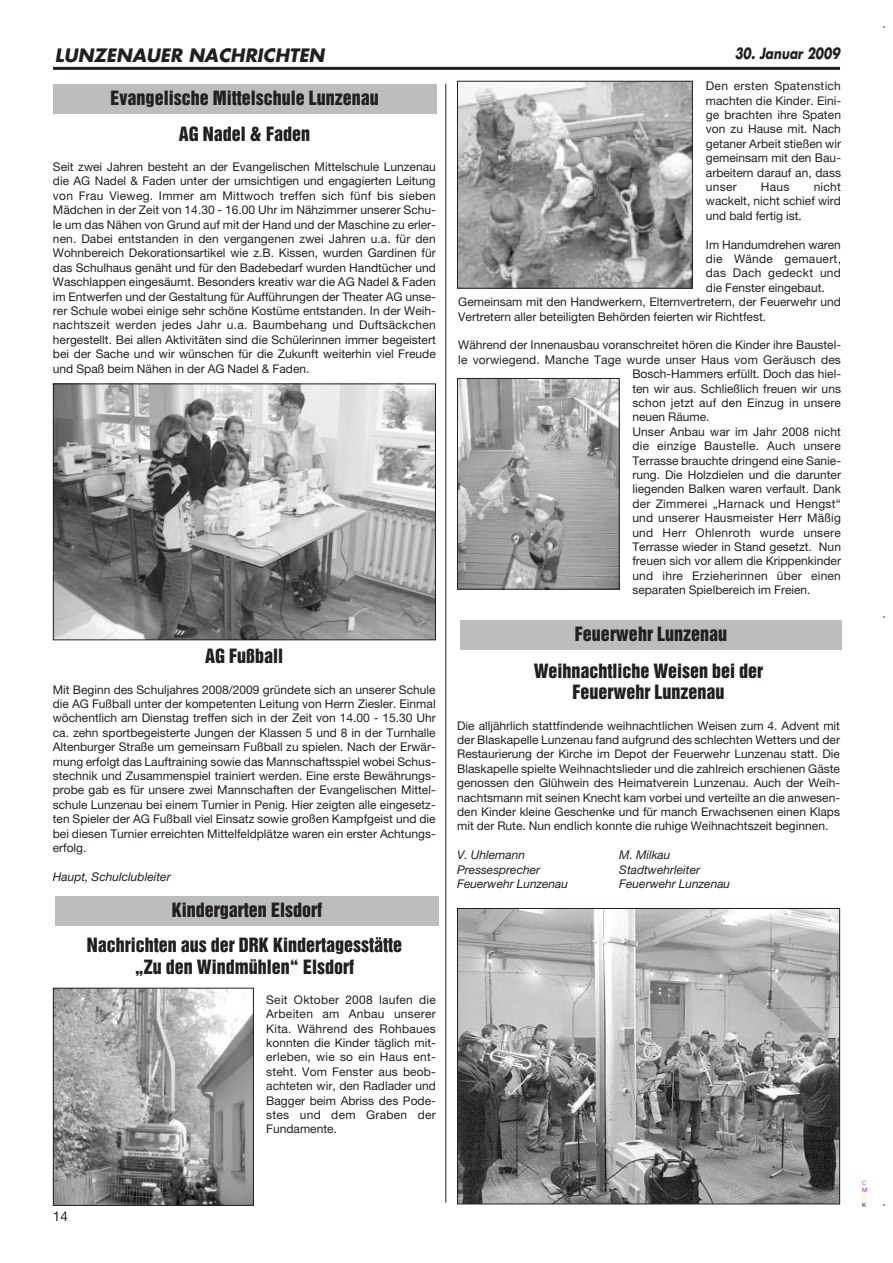
<style>
.page{position:relative;width:893px;height:1263px;background:#fff}
.page>*{position:absolute;margin:0;border:0;box-sizing:border-box;transform-origin:0 0}
.t1{font:18px/35.8px "Helvetica Inserat";color:#231f20;text-align:center}
.t2{font:italic 700 18px "Futura";color:#231f20}
.t3{font:italic 700 15px "Futura";color:#231f20;scale:.8 1}
.t4{font:13.5px "Helvetica Neue";color:#231f20}
.t5{font:12px/14.4px "Helvetica Neue";color:#231f20;text-align:justify}
.t6{font:12px "Helvetica Neue";letter-spacing:.02em;color:#231f20}
.t7{font:italic 12px "Helvetica Neue";color:#231f20}
.t8{font:6px "Helvetica Neue";color:#00adef}
.t9{font:6px "Helvetica Neue";color:#ec008c}
.t10{font:6px "Helvetica Neue";color:#fff200}
.t11{font:6px "Helvetica Neue";color:#231f20}
</style>
<div class="page">
<hr style="left:53px;top:67px;width:787px;height:3px;background:#231f20">
<hr style="left:445px;top:84px;width:1px;height:1119px;background:#231f20">
<div style="left:53px;top:84px;width:383px;height:30px;background:#bbbdbf"></div>
<img style="left:55px;top:386px;width:379px;height:252px">
<div style="left:53px;top:384px;width:383px;height:256px;border:1px solid #231f20"></div>
<div style="left:55px;top:896px;width:384px;height:30px;background:#bbbdbf"></div>
<img style="left:55px;top:990px;width:197px;height:214px">
<div style="left:53px;top:988px;width:201px;height:218px;border:1px solid #231f20"></div>
<img style="left:459px;top:83px;width:231px;height:204px">
<div style="left:457px;top:81px;width:235px;height:208px;border:1px solid #231f20"></div>
<img style="left:459px;top:380px;width:158px;height:208px">
<div style="left:457px;top:378px;width:162px;height:212px;border:1px solid #231f20"></div>
<div style="left:460px;top:620px;width:381px;height:30px;background:#bbbdbf"></div>
<img style="left:459px;top:910px;width:379px;height:292px">
<div style="left:457px;top:908px;width:383px;height:296px;border:1px solid #231f20"></div>
<h1 class="t2" style="left:55px;top:47px;width:271px">LUNZENAUER NACHRICHTEN</h1>
<p class="t3" style="left:734px;top:47px;width:133px">30. Januar 2009</p>
<h1 class="t1" style="left:111px;top:81px;width:270px">Evangelische Mittelschule Lunzenau<br>AG Nadel &amp; Faden</h1>
<p class="t5" style="left:53px;top:161px;width:384px">Seit zwei Jahren besteht an der Evangelischen Mittelschule Lunzenau die AG Nadel &amp; Faden unter der umsichtigen und engagierten Leitung von Frau Vieweg. Immer am Mittwoch treffen sich fünf bis sieben Mädchen in der Zeit von 14.30 - 16.00 Uhr im Nähzimmer unserer Schu&shy;le um das Nähen von Grund auf mit der Hand und der Maschine zu erler&shy;nen. Dabei entstanden in den vergangenen zwei Jahren u.a. für den Wohnbereich Dekorationsartikel wie z.B. Kissen, wurden Gardinen für das Schulhaus genäht und für den Badebedarf wurden Handtücher und Waschlappen eingesäumt. Besonders kreativ war die AG Nadel &amp; Faden im Entwerfen und der Gestaltung für Aufführungen der Theater AG unse&shy;rer Schule wobei einige sehr schöne Kostüme entstanden. In der Weih&shy;nachtszeit werden jedes Jahr u.a. Baumbehang und Duftsäckchen hergestellt. Bei allen Aktivitäten sind die Schülerinnen immer begeistert bei der Sache und wir wünschen für die Zukunft weiterhin viel Freude und Spaß beim Nähen in der AG Nadel &amp; Faden.</p>
<h1 class="t1" style="left:205px;top:639px;width:80px">AG Fußball</h1>
<p class="t5" style="left:53px;top:683px;width:384px">Mit Beginn des Schuljahres 2008/2009 gründete sich an unserer Schule die AG Fußball unter der kompetenten Leitung von Herrn Ziesler. Einmal wöchentlich am Dienstag treffen sich in der Zeit von 14.00 - 15.30 Uhr ca. zehn sportbegeisterte Jungen der Klassen 5 und 8 in der Turnhalle Altenburger Straße um gemeinsam Fußball zu spielen. Nach der Erwär&shy;mung erfolgt das Lauftraining sowie das Mannschaftsspiel wobei Schus&shy;stechnik und Zusammenspiel trainiert werden. Eine erste Bewährungs&shy;probe gab es für unsere zwei Mannschaften der Evangelischen Mittel&shy;schule Lunzenau bei einem Turnier in Penig. Hier zeigten alle eingesetz&shy;ten Spieler der AG Fußball viel Einsatz sowie großen Kampfgeist und die bei diesen Turnier erreichten Mittelfeldplätze waren ein erster Achtungs&shy;erfolg.</p>
<p class="t7" style="left:53px;top:872px;width:119px">Haupt, Schulclubleiter</p>
<h1 class="t1" style="left:87px;top:893px;width:317px;line-height:35px">Kindergarten Elsdorf<br>Nachrichten aus der DRK Kindertagesstätte</h1>
<h1 class="t1" style="left:135px;top:949px;width:221px">„Zu den Windmühlen“ Elsdorf</h1>
<p class="t5" style="left:266px;top:993px;width:171px">Seit Oktober 2008 laufen die Arbeiten am Anbau unserer Kita. Während des Rohbaues konnten die Kinder täglich mit&shy;erleben, wie so ein Haus ent&shy;steht. Vom Fenster aus beob&shy;achteten wir, den Radlader und Bagger beim Abriss des Pode&shy;stes und dem Graben der Fundamente.</p>
<p class="t5" style="left:706px;top:80px;width:137px">Den ersten Spatenstich machten die Kinder. Eini&shy;ge brachten ihre Spaten von zu Hause mit. Nach getaner Arbeit stießen wir gemeinsam mit den Bau&shy;arbeitern darauf an, dass unser</p>
<p class="t5" style="left:706px;top:181px;width:137px;text-indent:108px">nicht wackelt, nicht schief wird und bald fertig ist.</p>
<p class="t5" style="left:706px;top:238px;width:136px">Im Handumdrehen waren</p>
<p class="t6" style="left:706px;top:254px;width:137px">die Wände gemauert,</p>
<p class="t6" style="left:706px;top:269px;width:137px">das Dach gedeckt und</p>
<p class="t5" style="left:706px;top:281px;width:120px">die Fenster eingebaut.</p>
<p class="t5" style="left:458px;top:296px;width:384px">Gemeinsam mit den Handwerkern, Elternvertretern, der Feuerwehr und</p>
<p class="t5" style="left:458px;top:310px;width:309px">Vertretern aller beteiligten Behörden feierten wir Richtfest.</p>
<p class="t5" style="left:458px;top:339px;width:384px">Während der Innenausbau voranschreitet hören die Kinder ihre Baustel-</p>
<p class="t5" style="left:458px;top:353px;width:384px">le vorwiegend. Manche Tage wurde unser Haus vom Geräusch des</p>
<p class="t5" style="left:632px;top:368px;width:210px">Bosch-Hammers erfüllt. Doch das hiel-</p>
<p class="t5" style="left:632px;top:382px;width:210px">ten wir aus. Schließlich freuen wir uns</p>
<p class="t5" style="left:632px;top:397px;width:210px">schon jetzt auf den Einzug in unsere</p>
<p class="t5" style="left:632px;top:411px;width:79px">neuen Räume.</p>
<p class="t5" style="left:632px;top:425px;width:210px">Unser Anbau war im Jahr 2008 nicht</p>
<p class="t6" style="left:632px;top:442px;width:210px">die einzige Baustelle. Auch unsere</p>
<p class="t5" style="left:632px;top:454px;width:210px">Terrasse brauchte dringend eine Sanie-</p>
<p class="t5" style="left:632px;top:469px;width:210px">rung. Die Holzdielen und die darunter</p>
<p class="t5" style="left:632px;top:483px;width:210px">liegenden Balken waren verfault. Dank</p>
<p class="t6" style="left:632px;top:499px;width:210px">der Zimmerei „Harnack und Hengst“</p>
<p class="t5" style="left:632px;top:512px;width:210px">und unserer Hausmeister Herr Mäßig</p>
<p class="t6" style="left:632px;top:528px;width:210px">und Herr Ohlenroth wurde unsere</p>
<p class="t5" style="left:632px;top:541px;width:210px">Terrasse wieder in Stand gesetzt. Nun</p>
<p class="t5" style="left:632px;top:555px;width:210px">freuen sich vor allem die Krippenkinder</p>
<p class="t6" style="left:632px;top:571px;width:210px">und ihre Erzieherinnen über einen</p>
<p class="t5" style="left:632px;top:584px;width:180px">separaten Spielbereich im Freien.</p>
<h1 class="t1" style="left:534px;top:616px;width:231px;line-height:36.9px">Feuerwehr Lunzenau<br>Weihnachtliche Weisen bei der</h1>
<h1 class="t1" style="left:572px;top:675px;width:153px">Feuerwehr Lunzenau</h1>
<p class="t5" style="left:457px;top:719px;width:384px">Die alljährlich stattfindende weihnachtlichen Weisen zum 4. Advent mit der Blaskapelle Lunzenau fand aufgrund des schlechten Wetters und der Restaurierung der Kirche im Depot der Feuerwehr Lunzenau statt. Die Blaskapelle spielte Weihnachtslieder und die zahlreich erschienen Gäste genossen den Glühwein des Heimatverein Lunzenau. Auch der Weih&shy;nachtsmann mit seinen Knecht kam vorbei und verteilte an die anwesen&shy;den Kinder kleine Geschenke und für manch Erwachsenen einen Klaps mit der Rute. Nun endlich konnte die ruhige Weihnachtszeit beginnen.</p>
<p class="t7" style="left:457px;top:851px;width:69px">V. Uhlemann</p>
<p class="t7" style="left:619px;top:851px;width:53px">M. Milkau</p>
<p class="t7" style="left:457px;top:865px;width:85px">Pressesprecher</p>
<p class="t7" style="left:619px;top:865px;width:82px">Stadtwehrleiter</p>
<p class="t7" style="left:457px;top:879px;width:113px">Feuerwehr Lunzenau</p>
<p class="t7" style="left:619px;top:879px;width:113px">Feuerwehr Lunzenau</p>
<p class="t5" style="left:761px;top:181px;width:30px">Haus</p>
<p class="t4" style="left:53px;top:1212px;width:17px">14</p>
<p class="t8" style="left:862px;top:1181px;width:6px">C</p>
<p class="t9" style="left:862px;top:1188px;width:7px">M</p>
<p class="t10" style="left:862px;top:1195px;width:5px">Y</p>
<p class="t11" style="left:862px;top:1202px;width:6px">K</p>
</div>
